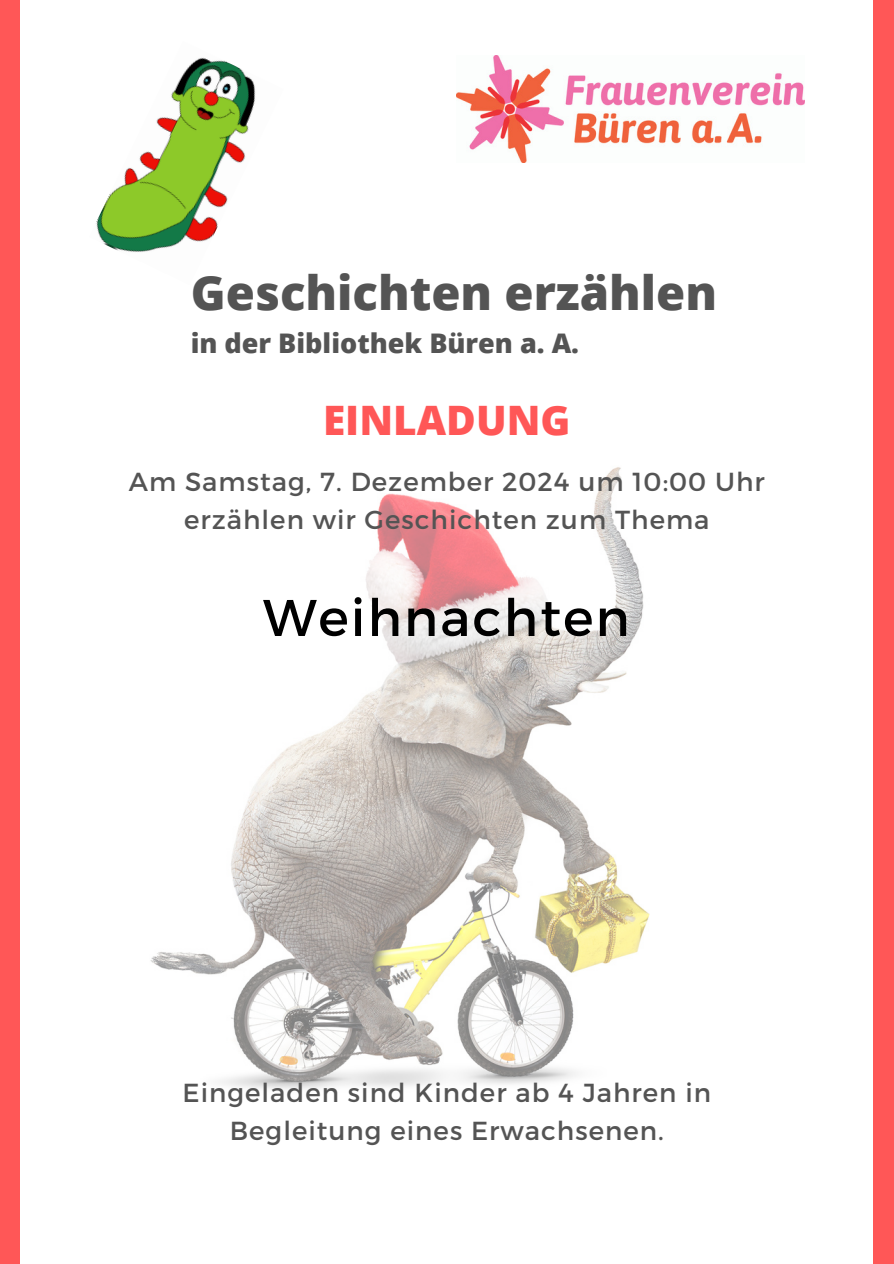
<style>
.page{position:relative;width:894px;height:1264px;background:#fff}
.page>*{position:absolute;margin:0;border:0;box-sizing:border-box;transform-origin:0 0}
.t1{font:51.45px "Montserrat";letter-spacing:.04em;color:#000}
.t2{font:800 47.25px "Open Sans";color:#545454}
.t3{font:800 40.5px "Open Sans";color:#ff5757}
.t4{font:800 27px "Open Sans";color:#545454}
.t5{font:26.1px/38.2px "Montserrat";letter-spacing:.04em;color:#545454;text-align:center}
</style>
<div class="page">
<div style="left:0;top:0;width:20px;height:1263px;background:#ff5757"></div>
<div style="left:872px;top:0;width:21px;height:1263px;background:#ff5757"></div>
<img style="left:457px;top:55px;width:347px;height:107px">
<img style="left:96px;top:57px;width:160px;height:195px">
<img style="left:150px;top:467px;width:500px;height:622px">
<p class="t2" style="left:191px;top:259px;width:527px">Geschichten erzählen</p>
<p class="t4" style="left:191px;top:324px;width:390px">in der Bibliothek Büren a. A.</p>
<p class="t3" style="left:323px;top:392px;width:249px">EINLADUNG</p>
<p class="t5" style="left:129px;top:461px;width:637px">Am Samstag, 7. Dezember 2024 um 10:00 Uhr erzählen wir Geschichten zum Thema</p>
<p class="t1" style="left:263px;top:584px;width:368px">Weihnachten</p>
<p class="t5" style="left:182px;top:1072px;width:530px">Eingeladen sind Kinder ab 4 Jahren in<br>Begleitung eines Erwachsenen.</p>
</div>
